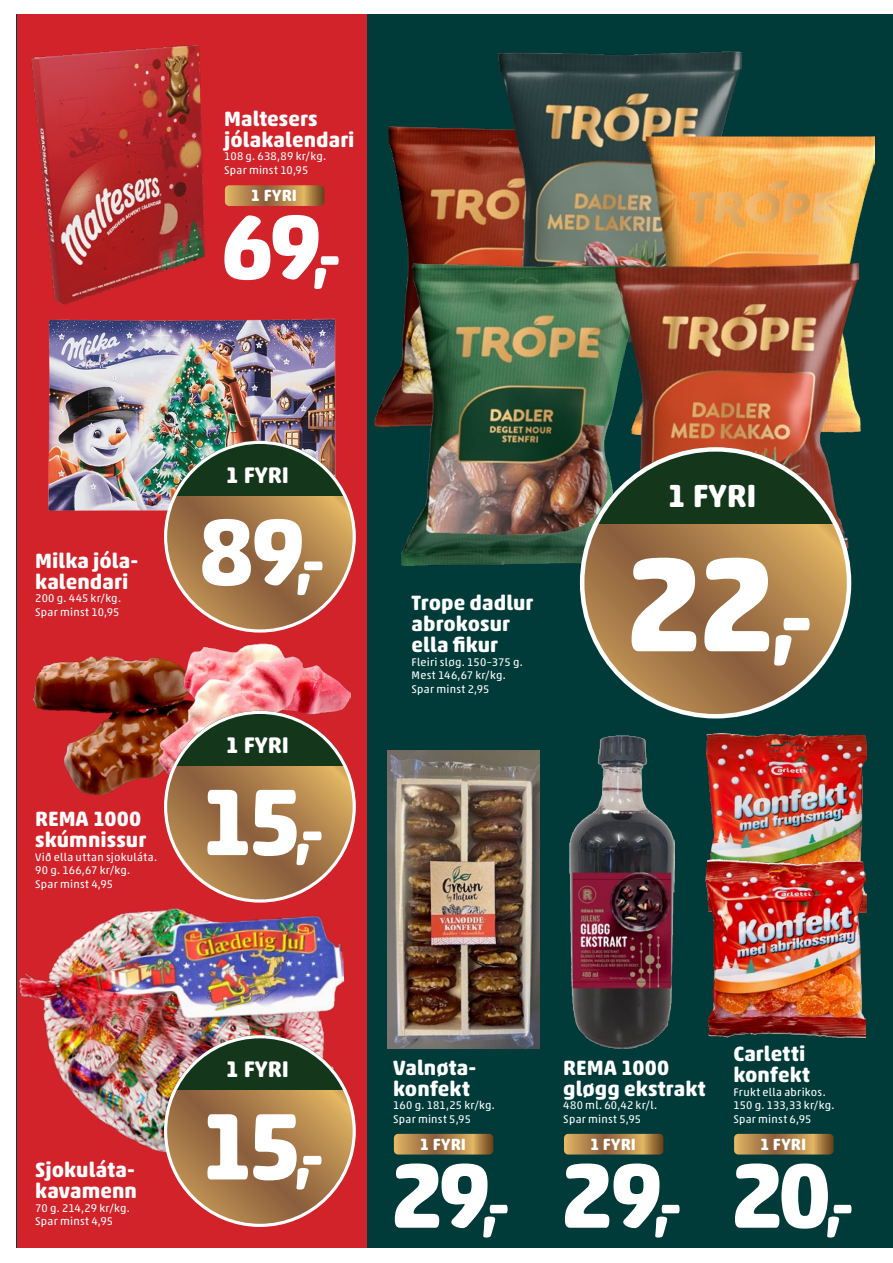
<style>
.page{position:relative;width:893px;height:1263px;background:#fff}
.page>*{position:absolute;margin:0;border:0;box-sizing:border-box;transform-origin:0 0}
.t1{font:700 135.75px "Akko Rounded Std";color:#fff}
.t2{font:700 95.85px "Akko Rounded Std";color:#fff}
.t3{font:700 93px "Akko Rounded Std";letter-spacing:-.06em;color:#fff}
.t4{font:700 32.55px "Akko Rounded Std";color:#fff}
.t5{font:700 22.95px "Akko Rounded Std";color:#fff}
.t6{font:700 21px/21px "Akko Rounded Std";letter-spacing:.005em;color:#fff}
.t7{font:700 16.5px "Akko Rounded Std";letter-spacing:.01em;color:#fff}
.t8{font:11.25px/13.5px "Akko Rounded Std";letter-spacing:.02em;color:#fff}
.s1{font-size:62.1px}
.s2{font-size:63.9px}
.s3{font-size:90.45px}
</style>
<div class="page">
<div style="left:17px;top:15px;width:876px;height:1233px;background:#003b39"></div>
<img style="left:374px;top:126px;width:124px;height:300px">
<img style="left:498px;top:51px;width:243px;height:212px">
<img style="left:631px;top:136px;width:243px;height:296px">
<img style="left:402px;top:263px;width:213px;height:303px">
<img style="left:615px;top:263px;width:243px;height:289px">
<svg style="left:582px;top:449px;width:267px;height:267px;background:#a87d4d"></svg>
<svg style="left:580px;top:447px;width:271px;height:77px;background:#3a4835"></svg>
<div style="left:17px;top:15px;width:349px;height:1233px;background:#d2232a"></div>
<svg style="left:225px;top:185px;width:99px;height:21px;background:#b1824a"></svg>
<img style="left:19px;top:908px;width:330px;height:259px">
<img style="left:31px;top:45px;width:174px;height:261px">
<img style="left:48px;top:318px;width:288px;height:195px">
<svg style="left:166px;top:1037px;width:188px;height:188px;background:#a77b4c"></svg>
<img style="left:164px;top:1035px;width:185px;height:54px">
<svg style="left:166px;top:442px;width:188px;height:189px;background:#a77c4d"></svg>
<img style="left:164px;top:441px;width:183px;height:54px">
<svg style="left:394px;top:1134px;width:99px;height:20px;background:#b0844b"></svg>
<svg style="left:564px;top:1134px;width:99px;height:20px;background:#b0844b"></svg>
<svg style="left:734px;top:1134px;width:99px;height:20px;background:#b0844b"></svg>
<img style="left:570px;top:735px;width:104px;height:314px">
<img style="left:707px;top:733px;width:159px;height:179px">
<img style="left:706px;top:860px;width:159px;height:177px">
<img style="left:388px;top:750px;width:152px;height:299px">
<img style="left:34px;top:657px;width:131px;height:138px">
<img style="left:159px;top:644px;width:191px;height:146px">
<svg style="left:166px;top:712px;width:188px;height:189px;background:#a77c4d"></svg>
<svg style="left:164px;top:711px;width:186px;height:54px;background:#62503f"></svg>
<h3 class="t6" style="left:224px;top:108px;width:132px">Maltesers jólakalendari</h3>
<p class="t8" style="left:224px;top:150px;width:103px">108 g. 638,89 kr/kg.<br>Spar minst 10,95</p>
<h3 class="t7" style="left:251px;top:185px;width:47px">1 FYRI</h3>
<h3 class="t3" style="left:221px;top:190px;width:122px">69<span class="s1">,-</span></h3>
<h3 class="t6" style="left:35px;top:550px;width:105px">Milka jóla&shy;kalendari</h3>
<p class="t8" style="left:35px;top:591px;width:87px">200 g. 445 kr/kg.<br>Spar minst 10,95</p>
<h3 class="t5" style="left:226px;top:461px;width:64px">1 FYRI</h3>
<h2 class="t2" style="left:199px;top:493px;width:128px">89<span class="s2">,-</span></h2>
<h3 class="t6" style="left:35px;top:808px;width:112px">REMA 1000 skúmnissur</h3>
<p class="t8" style="left:35px;top:850px;width:123px">Við ella uttan sjokuláta.<br>90 g. 166,67 kr/kg.<br>Spar minst 4,95</p>
<h3 class="t5" style="left:226px;top:731px;width:64px">1 FYRI</h3>
<h2 class="t2" style="left:200px;top:763px;width:126px">15<span class="s2">,-</span></h2>
<h3 class="t6" style="left:35px;top:1159px;width:103px">Sjokuláta&shy;kavamenn</h3>
<p class="t8" style="left:35px;top:1201px;width:96px">70 g. 214,29 kr/kg.<br>Spar minst 4,95</p>
<h3 class="t5" style="left:226px;top:1055px;width:64px">1 FYRI</h3>
<h2 class="t2" style="left:200px;top:1087px;width:126px">15<span class="s2">,-</span></h2>
<h3 class="t6" style="left:412px;top:592px;width:123px">Trope dadlur abrokosur ella fikur</h3>
<p class="t8" style="left:412px;top:655px;width:113px">Fleiri sløg. 150–375 g.<br>Mest 146,67 kr/kg.<br>Spar minst 2,95</p>
<h3 class="t4" style="left:668px;top:475px;width:91px">1 FYRI</h3>
<h1 class="t1" style="left:624px;top:521px;width:191px">22<span class="s3">,-</span></h1>
<h3 class="t6" style="left:393px;top:1056px;width:85px">Valnøta&shy;konfekt</h3>
<p class="t8" style="left:393px;top:1098px;width:103px">160 g. 181,25 kr/kg.<br>Spar minst 5,95</p>
<h3 class="t7" style="left:420px;top:1134px;width:47px">1 FYRI</h3>
<h3 class="t3" style="left:389px;top:1138px;width:122px">29<span class="s1">,-</span></h3>
<h3 class="t6" style="left:563px;top:1056px;width:144px">REMA 1000 gløgg ekstrakt</h3>
<p class="t8" style="left:563px;top:1098px;width:95px">480 ml. 60,42 kr/l.<br>Spar minst 5,95</p>
<h3 class="t7" style="left:590px;top:1134px;width:47px">1 FYRI</h3>
<h3 class="t3" style="left:560px;top:1138px;width:124px">29<span class="s1">,-</span></h3>
<h3 class="t6" style="left:733px;top:1043px;width:78px">Carletti konfekt</h3>
<p class="t8" style="left:733px;top:1085px;width:103px">Frukt ella abrikos.<br>150 g. 133,33 kr/kg.<br>Spar minst 6,95</p>
<h3 class="t7" style="left:760px;top:1134px;width:47px">1 FYRI</h3>
<h3 class="t3" style="left:730px;top:1138px;width:126px">20<span class="s1">,-</span></h3>
</div>
